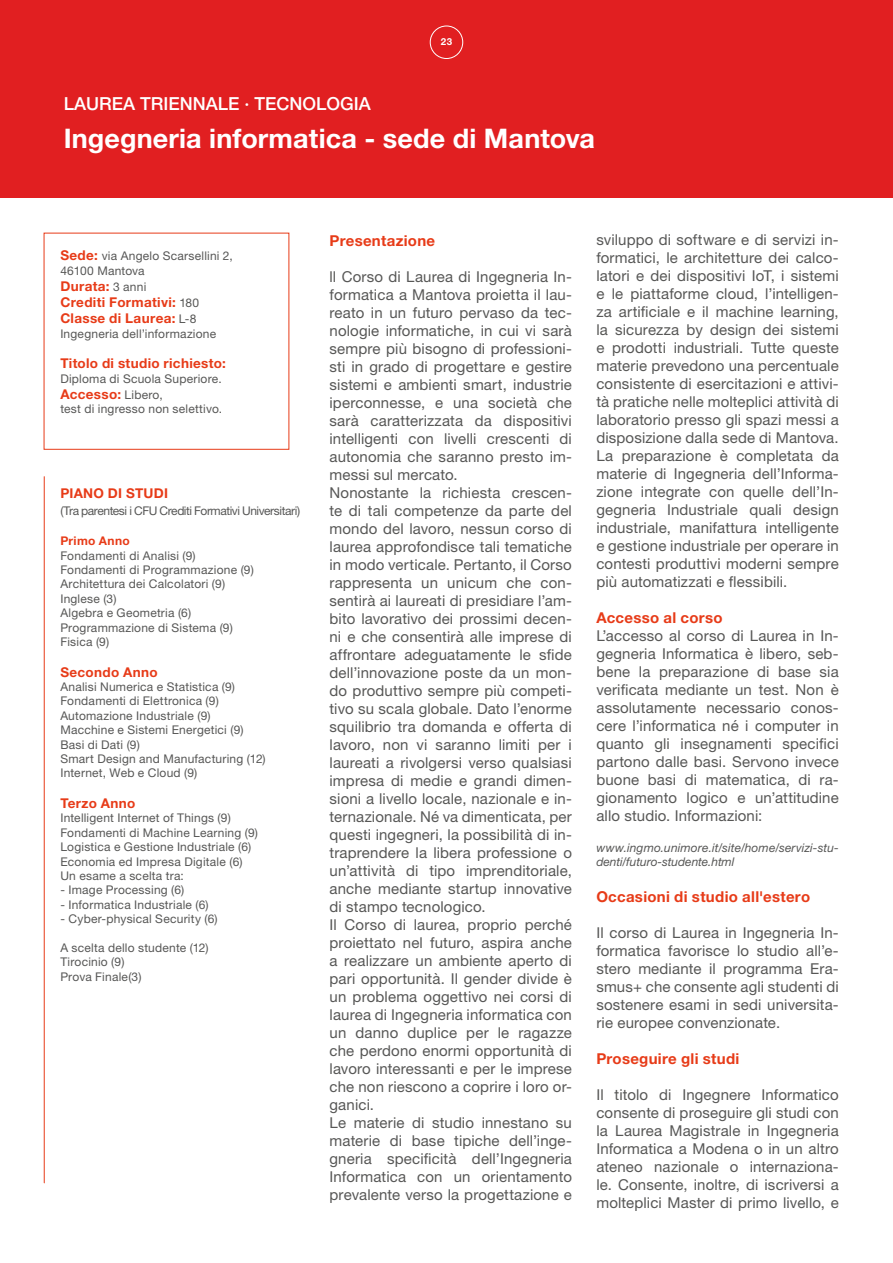
<style>
.page{position:relative;width:893px;height:1263px;background:#fff}
.page>*{position:absolute;margin:0;border:0;box-sizing:border-box;transform-origin:0 0}
.t1{font:700 27px "Helvetica Neue LT Std";letter-spacing:.005em;color:#fff}
.t2{font:500 18px "Helvetica Neue LT Std";color:#fff}
.testo_base{font:15px/18px "Helvetica Neue LT Std";letter-spacing:.01em;color:#575756;text-align:justify}
.t3{font:700 15px "Helvetica Neue LT Std";letter-spacing:.02em;color:#e73b18}
.t4{font:700 13.5px "Helvetica Neue LT Std";letter-spacing:.025em;color:#e73b18}
.t5{font:12px "Helvetica Neue LT Std";letter-spacing:.02em;color:#575756}
.t6{font:italic 12px/13.5px "Helvetica Neue LT Std";letter-spacing:.005em;color:#575756}
.t7{font:12px "Helvetica Neue LT Std";letter-spacing:-.04em;color:#575756}
.t8{font:700 12px "Helvetica Neue LT Std";letter-spacing:.025em;color:#e73b18}
.t9{font:700 9.75px "Helvetica Neue LT Std";color:#fff}
.s1{font-weight:700;font-size:13.5px;color:#e73b18}
.s2{font-weight:400;font-size:12px;color:#575756}
</style>
<div class="page">
<div style="left:0;top:0;width:893px;height:197px;background:#e11f21"></div>
<hr style="left:44px;top:477px;width:1px;height:706px;background:#e73b18">
<div style="left:430px;top:26px;width:33px;height:33px;border:1px solid #fff;border-radius:50%"></div>
<p class="t2" style="left:64px;top:92px;width:309px">LAUREA TRIENNALE · TECNOLOGIA</p>
<p class="t9" style="left:441px;top:35px;width:13px">23</p>
<p class="t1" style="left:64px;top:121px;width:533px">Ingegneria informatica - sede di Mantova</p>
<p class="t5" style="left:60px;top:249px;width:174px"><span class="s1">Sede:</span> via Angelo Scarsellini 2,</p>
<p class="t5" style="left:60px;top:263px;width:86px">46100 Mantova</p>
<p class="t4" style="left:60px;top:278px;width:88px">Durata: <span class="s2">3 anni</span></p>
<p class="t4" style="left:60px;top:294px;width:140px">Crediti Formativi: <span class="s2">180</span></p>
<p class="t4" style="left:60px;top:310px;width:138px">Classe di Laurea: <span class="s2">L-8</span></p>
<p class="t5" style="left:60px;top:326px;width:157px">Ingegneria dell’informazione</p>
<p class="t4" style="left:60px;top:355px;width:167px">Titolo di studio richiesto:</p>
<p class="t5" style="left:60px;top:371px;width:163px">Diploma di Scuola Superiore.</p>
<p class="t4" style="left:60px;top:386px;width:104px">Accesso: <span class="s2">Libero,</span></p>
<p class="t5" style="left:60px;top:402px;width:163px">test di ingresso non selettivo.</p>
<p class="t4" style="left:60px;top:485px;width:109px">PIANO DI STUDI</p>
<p class="t7" style="left:60px;top:503px;width:241px">(Tra parentesi i CFU Crediti Formativi Universitari)</p>
<p class="t8" style="left:60px;top:533px;width:71px">Primo Anno</p>
<p class="t5" style="left:60px;top:548px;width:137px">Fondamenti di Analisi (9)</p>
<p class="t5" style="left:60px;top:562px;width:195px">Fondamenti di Programmazione (9)</p>
<p class="t5" style="left:60px;top:577px;width:166px">Architettura dei Calcolatori (9)</p>
<p class="t5" style="left:60px;top:591px;width:58px">Inglese (3)</p>
<p class="t5" style="left:60px;top:606px;width:132px">Algebra e Geometria (6)</p>
<p class="t5" style="left:60px;top:620px;width:174px">Programmazione di Sistema (9)</p>
<p class="t5" style="left:60px;top:634px;width:50px">Fisica (9)</p>
<p class="t4" style="left:60px;top:663px;width:99px">Secondo Anno</p>
<p class="t5" style="left:60px;top:679px;width:176px">Analisi Numerica e Statistica (9)</p>
<p class="t5" style="left:60px;top:694px;width:160px">Fondamenti di Elettronica (9)</p>
<p class="t5" style="left:60px;top:708px;width:152px">Automazione Industriale (9)</p>
<p class="t5" style="left:60px;top:723px;width:185px">Macchine e Sistemi Energetici (9)</p>
<p class="t5" style="left:60px;top:737px;width:81px">Basi di Dati (9)</p>
<p class="t5" style="left:60px;top:751px;width:207px">Smart Design and Manufacturing (12)</p>
<p class="t5" style="left:60px;top:766px;width:138px">Internet, Web e Cloud (9)</p>
<p class="t4" style="left:60px;top:795px;width:77px">Terzo Anno</p>
<p class="t5" style="left:60px;top:811px;width:172px">Intelligent Internet of Things (9)</p>
<p class="t5" style="left:60px;top:825px;width:199px">Fondamenti di Machine Learning (9)</p>
<p class="t5" style="left:60px;top:840px;width:192px">Logistica e Gestione Industriale (6)</p>
<p class="t5" style="left:60px;top:854px;width:184px">Economia ed Impresa Digitale (6)</p>
<p class="t5" style="left:60px;top:868px;width:125px">Un esame a scelta tra:</p>
<p class="t5" style="left:60px;top:883px;width:125px">- Image Processing (6)</p>
<p class="t5" style="left:60px;top:897px;width:150px">- Informatica Industriale (6)</p>
<p class="t5" style="left:60px;top:912px;width:159px">- Cyber-physical Security (6)</p>
<p class="t5" style="left:60px;top:940px;width:150px">A scelta dello studente (12)</p>
<p class="t5" style="left:60px;top:955px;width:66px">Tirocinio (9)</p>
<p class="t5" style="left:60px;top:969px;width:83px">Prova Finale(3)</p>
<p class="t3" style="left:330px;top:231px;width:107px">Presentazione</p>
<p class="testo_base" style="left:330px;top:267px;width:244px">ll Corso di Laurea di Ingegneria In&shy;formatica a Mantova proietta il lau&shy;reato in un futuro pervaso da tec&shy;nologie informatiche, in cui vi sarà sempre più bisogno di professioni&shy;sti in grado di progettare e gestire sistemi e ambienti smart, industrie iperconnesse, e una società che sarà caratterizzata da dispositivi intelligenti con livelli crescenti di autonomia che saranno presto im&shy;messi sul mercato.</p>
<p class="testo_base" style="left:330px;top:483px;width:244px">Nonostante la richiesta crescen&shy;te di tali competenze da parte del mondo del lavoro, nessun corso di laurea approfondisce tali tematiche in modo verticale. Pertanto, il Corso rappresenta un unicum che con&shy;sentirà ai laureati di presidiare l’am&shy;bito lavorativo dei prossimi decen&shy;ni e che consentirà alle imprese di affrontare adeguatamente le sfide dell’innovazione poste da un mon&shy;do produttivo sempre più competi&shy;tivo su scala globale. Dato l’enorme squilibrio tra domanda e offerta di lavoro, non vi saranno limiti per i laureati a rivolgersi verso qualsiasi impresa di medie e grandi dimen&shy;sioni a livello locale, nazionale e in&shy;ternazionale. Né va dimenticata, per questi ingegneri, la possibilità di in&shy;traprendere la libera professione o un’attività di tipo imprenditoriale, anche mediante startup innovative di stampo tecnologico.</p>
<p class="testo_base" style="left:330px;top:915px;width:244px">Il Corso di laurea, proprio perché proiettato nel futuro, aspira anche a realizzare un ambiente aperto di pari opportunità. Il gender divide è un problema oggettivo nei corsi di laurea di Ingegneria informatica con un danno duplice per le ragazze che perdono enormi opportunità di lavoro interessanti e per le imprese che non riescono a coprire i loro or&shy;ganici.</p>
<p class="testo_base" style="left:330px;top:1113px;width:244px">Le materie di studio innestano su materie di base tipiche dell’inge&shy;gneria specificità dell’Ingegneria Informatica con un orientamento prevalente verso la progettazione e</p>
<p class="testo_base" style="left:596px;top:230px;width:244px">sviluppo di software e di servizi in&shy;formatici, le architetture dei calco&shy;latori e dei dispositivi IoT, i sistemi e le piattaforme cloud, l’intelligen&shy;za artificiale e il machine learning, la sicurezza by design dei sistemi e prodotti industriali. Tutte queste materie prevedono una percentuale consistente di esercitazioni e attivi&shy;tà pratiche nelle molteplici attività di laboratorio presso gli spazi messi a disposizione dalla sede di Mantova.<br>La preparazione è completata da materie di Ingegneria dell’Informa&shy;zione integrate con quelle dell’In&shy;gegneria Industriale quali design industriale, manifattura intelligente e gestione industriale per operare in contesti produttivi moderni sempre più automatizzati e flessibili.</p>
<p class="t3" style="left:596px;top:608px;width:128px">Accesso al corso</p>
<p class="testo_base" style="left:596px;top:626px;width:244px">L’accesso al corso di Laurea in In&shy;gegneria Informatica è libero, seb&shy;bene la preparazione di base sia verificata mediante un test. Non è assolutamente necessario conos&shy;cere l’informatica né i computer in quanto gli insegnamenti specifici partono dalle basi. Servono invece buone basi di matematica, di ra&shy;gionamento logico e un’attitudine allo studio. Informazioni:</p>
<p class="t6" style="left:596px;top:841px;width:244px">www.ingmo.unimore.it/site/home/servizi-stu&shy;denti/futuro-studente.html</p>
<p class="t3" style="left:596px;top:887px;width:215px">Occasioni di studio all'estero</p>
<p class="testo_base" style="left:596px;top:923px;width:244px">Il corso di Laurea in Ingegneria In&shy;formatica favorisce lo studio all’e&shy;stero mediante il programma Era&shy;smus+ che consente agli studenti di sostenere esami in sedi universita&shy;rie europee convenzionate.</p>
<p class="t3" style="left:596px;top:1049px;width:145px">Proseguire gli studi</p>
<p class="testo_base" style="left:596px;top:1085px;width:244px">Il titolo di Ingegnere Informatico consente di proseguire gli studi con la Laurea Magistrale in Ingegneria Informatica a Modena o in un altro ateneo nazionale o internaziona&shy;le. Consente, inoltre, di iscriversi a molteplici Master di primo livello, e</p>
</div>
